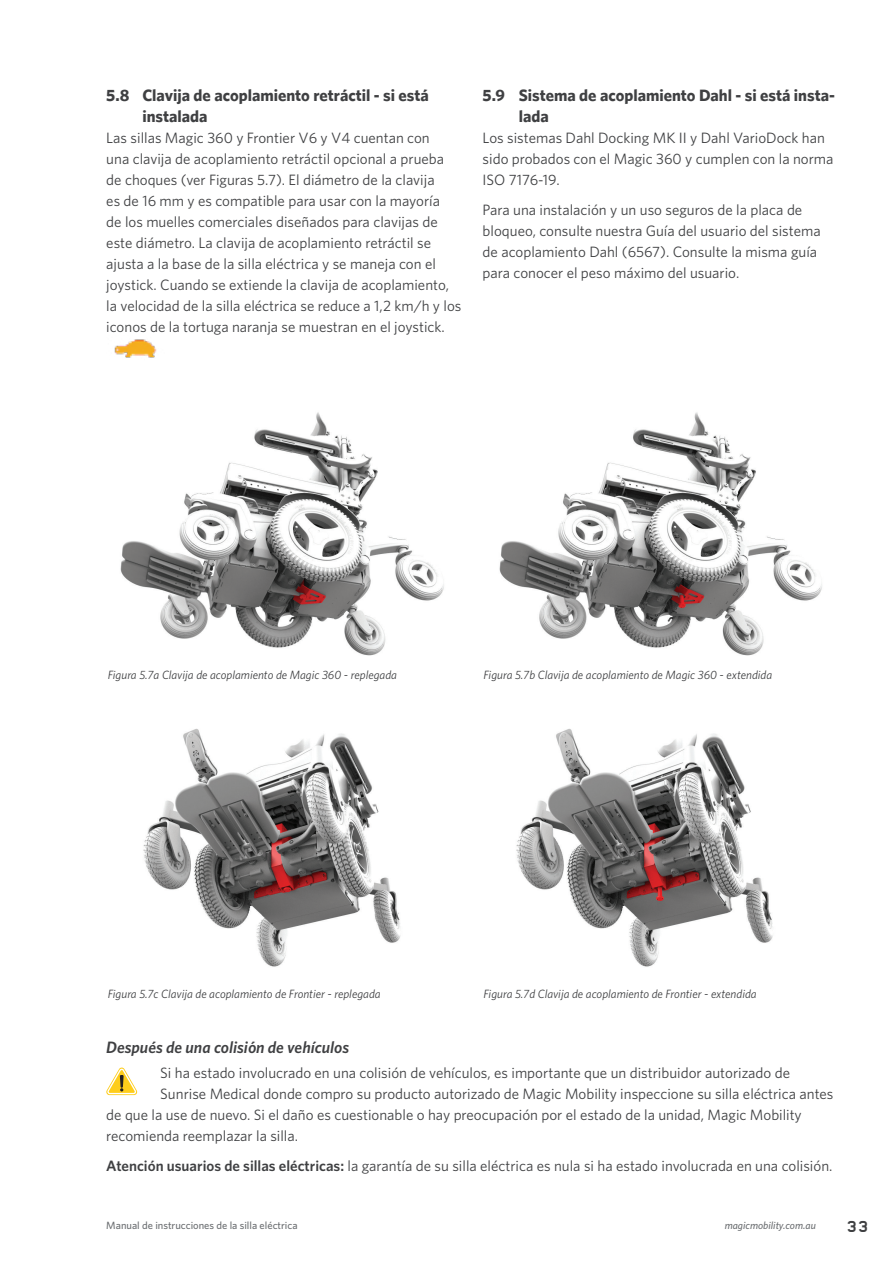
<style>
.page{position:relative;width:893px;height:1263px;background:#fff}
.page>*{position:absolute;margin:0;border:0;box-sizing:border-box;transform-origin:0 0}
.t1{font:700 16.5px/21px "Whitney";color:#3f4042}
.t2{font:italic 600 16.5px "Whitney";color:#3f4042}
.t3{font:15px/21px "Whitney";color:#3f4042}
.t4{font:15px "Alpha Headline";color:#3f4042}
.t5{font:italic 12px "Whitney";color:#3f4042}
.t6{font:500 10.5px "Whitney";color:#6c6f72}
.t7{font:italic 500 10.5px "Whitney";color:#6c6f72}
.s1{font-weight:600}
</style>
<div class="page">
<svg style="left:106px;top:1067px;width:32px;height:28px"></svg>
<img style="left:120px;top:412px;width:324px;height:244px">
<img style="left:143px;top:728px;width:258px;height:239px">
<img style="left:499px;top:412px;width:323px;height:244px">
<img style="left:516px;top:728px;width:257px;height:239px">
<img style="left:114px;top:339px;width:43px;height:19px">
<p class="t1" style="left:142px;top:84px;width:288px;text-indent:-36px">5.8 Clavija de acoplamiento retráctil - si está instalada</p>
<p class="t3" style="left:106px;top:127px;width:357px">Las sillas Magic 360 y Frontier V6 y V4 cuentan con<br>una clavija de acoplamiento retráctil opcional a prueba de choques (ver Figuras 5.7). El diámetro de la clavija<br>es de 16 mm y es compatible para usar con la mayoría<br>de los muelles comerciales diseñados para clavijas de este diámetro. La clavija de acoplamiento retráctil se ajusta a la base de la silla eléctrica y se maneja con el joystick. Cuando se extiende la clavija de acoplamiento, la velocidad de la silla eléctrica se reduce a 1,2 km/h y los iconos de la tortuga naranja se muestran en el joystick.</p>
<p class="t1" style="left:519px;top:84px;width:318px;text-indent:-36px">5.9 Sistema de acoplamiento Dahl - si está insta&shy;lada</p>
<p class="t3" style="left:483px;top:127px;width:352px">Los sistemas Dahl Docking MK II y Dahl VarioDock han sido probados con el Magic 360 y cumplen con la norma<br>ISO 7176-19.</p>
<p class="t3" style="left:483px;top:198px;width:340px">Para una instalación y un uso seguros de la placa de bloqueo, consulte nuestra Guía del usuario del sistema de acoplamiento Dahl (6567). Consulte la misma guía para conocer el peso máximo del usuario.</p>
<p class="t5" style="left:108px;top:668px;width:291px">Figura 5.7a Clavija de acoplamiento de Magic 360 - replegada</p>
<p class="t5" style="left:483px;top:668px;width:290px">Figura 5.7b Clavija de acoplamiento de Magic 360 - extendida</p>
<p class="t5" style="left:108px;top:987px;width:274px">Figura 5.7c Clavija de acoplamiento de Frontier - replegada</p>
<p class="t5" style="left:483px;top:987px;width:275px">Figura 5.7d Clavija de acoplamiento de Frontier - extendida</p>
<p class="t2" style="left:106px;top:1037px;width:244px">Después de una colisión de vehículos</p>
<p class="t3" style="left:160px;top:1062px;width:631px">Si ha estado involucrado en una colisión de vehículos, es importante que un distribuidor autorizado de</p>
<p class="t3" style="left:160px;top:1083px;width:675px">Sunrise Medical donde compro su producto autorizado de Magic Mobility inspeccione su silla eléctrica antes</p>
<p class="t3" style="left:106px;top:1104px;width:697px">de que la use de nuevo. Si el daño es cuestionable o hay preocupación por el estado de la unidad, Magic Mobility</p>
<p class="t3" style="left:106px;top:1125px;width:193px">recomienda reemplazar la silla.</p>
<p class="t3" style="left:106px;top:1155px;width:728px"><span class="s1">Atención usuarios de sillas eléctricas:</span> la garantía de su silla eléctrica es nula si ha estado involucrada en una colisión.</p>
<p class="t6" style="left:106px;top:1219px;width:193px">Manual de instrucciones de la silla eléctrica</p>
<p class="t7" style="left:725px;top:1219px;width:93px">magicmobility.com.au</p>
<p class="t4" style="left:846px;top:1216px;width:24px">33</p>
</div>
